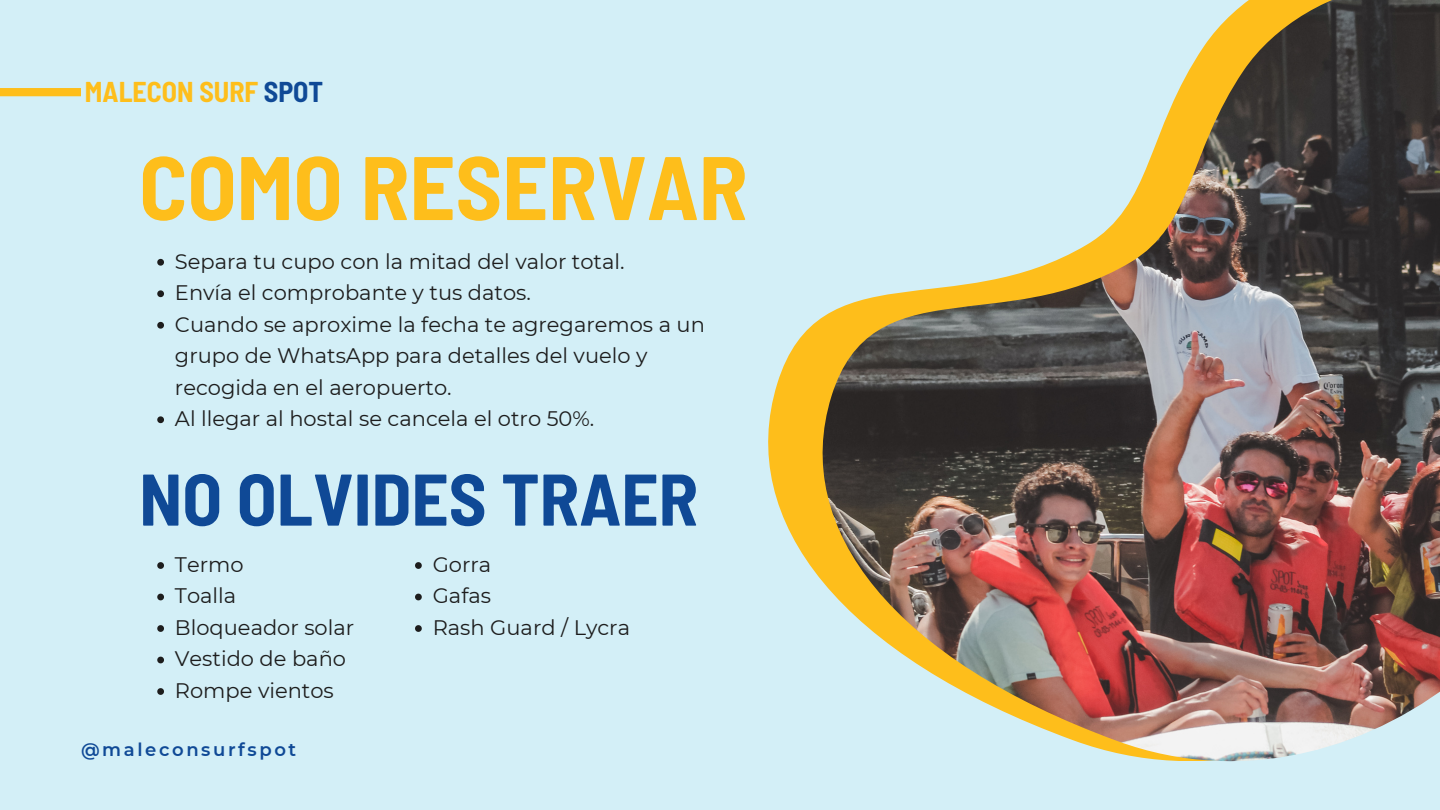
<style>
.page{position:relative;width:1440px;height:810px;background:#d3eff7}
.page>*{position:absolute;margin:0;border:0;box-sizing:border-box;transform-origin:0 0}
.t1{font:700 semi-condensed 90px "Barlow";color:#febe1b}
.t2{font:700 semi-condensed 73px "Barlow";color:#0f4996}
.t3{font:700 semi-condensed 28px "Barlow";color:#febe1b}
.t4{font:21px/31.5px "Montserrat";color:#1d1d1d}
.t5{font:600 18px "Montserrat";letter-spacing:.145em;color:#0f4996}
.s1{color:#0f4996}
</style>
<div class="page">
<div style="left:0;top:88px;width:81px;height:8px;background:#febe1b"></div>
<svg style="left:768px;top:317px;width:55px;height:265px;fill:#febe1b"></svg>
<img style="left:823px;top:0;width:617px;height:761px">
<svg style="left:157px;top:259px;width:7px;height:7px"></svg>
<svg style="left:157px;top:290px;width:7px;height:7px"></svg>
<svg style="left:157px;top:322px;width:7px;height:7px"></svg>
<svg style="left:157px;top:416px;width:7px;height:7px"></svg>
<svg style="left:157px;top:562px;width:7px;height:7px"></svg>
<svg style="left:157px;top:594px;width:7px;height:6px"></svg>
<svg style="left:157px;top:625px;width:7px;height:7px"></svg>
<svg style="left:157px;top:657px;width:7px;height:6px"></svg>
<svg style="left:157px;top:688px;width:7px;height:7px"></svg>
<svg style="left:415px;top:562px;width:7px;height:7px"></svg>
<svg style="left:415px;top:594px;width:7px;height:6px"></svg>
<svg style="left:415px;top:625px;width:7px;height:7px"></svg>
<p class="t3" style="left:85px;top:74px;width:240px">MALECON SURF <span class="s1">SPOT</span></p>
<p class="t1" style="left:139px;top:130px;width:610px">COMO RESERVAR</p>
<p class="t4" style="left:175px;top:245px;width:451px">Separa tu cupo con la mitad del valor total.</p>
<p class="t4" style="left:175px;top:277px;width:358px">Envía el comprobante y tus datos.</p>
<p class="t4" style="left:175px;top:308px;width:532px">Cuando se aproxime la fecha te agregaremos a un grupo de WhatsApp para detalles del vuelo y recogida en el aeropuerto.</p>
<p class="t4" style="left:175px;top:403px;width:421px">Al llegar al hostal se cancela el otro 50%.</p>
<p class="t2" style="left:139px;top:453px;width:560px">NO OLVIDES TRAER</p>
<p class="t4" style="left:175px;top:549px;width:70px">Termo</p>
<p class="t4" style="left:175px;top:580px;width:63px">Toalla</p>
<p class="t4" style="left:175px;top:612px;width:181px">Bloqueador solar</p>
<p class="t4" style="left:175px;top:643px;width:173px">Vestido de baño</p>
<p class="t4" style="left:175px;top:675px;width:160px">Rompe vientos</p>
<p class="t4" style="left:433px;top:549px;width:60px">Gorra</p>
<p class="t4" style="left:433px;top:580px;width:60px">Gafas</p>
<p class="t4" style="left:433px;top:612px;width:199px">Rash Guard / Lycra</p>
<p class="t5" style="left:81px;top:739px;width:217px">@maleconsurfspot</p>
</div>
